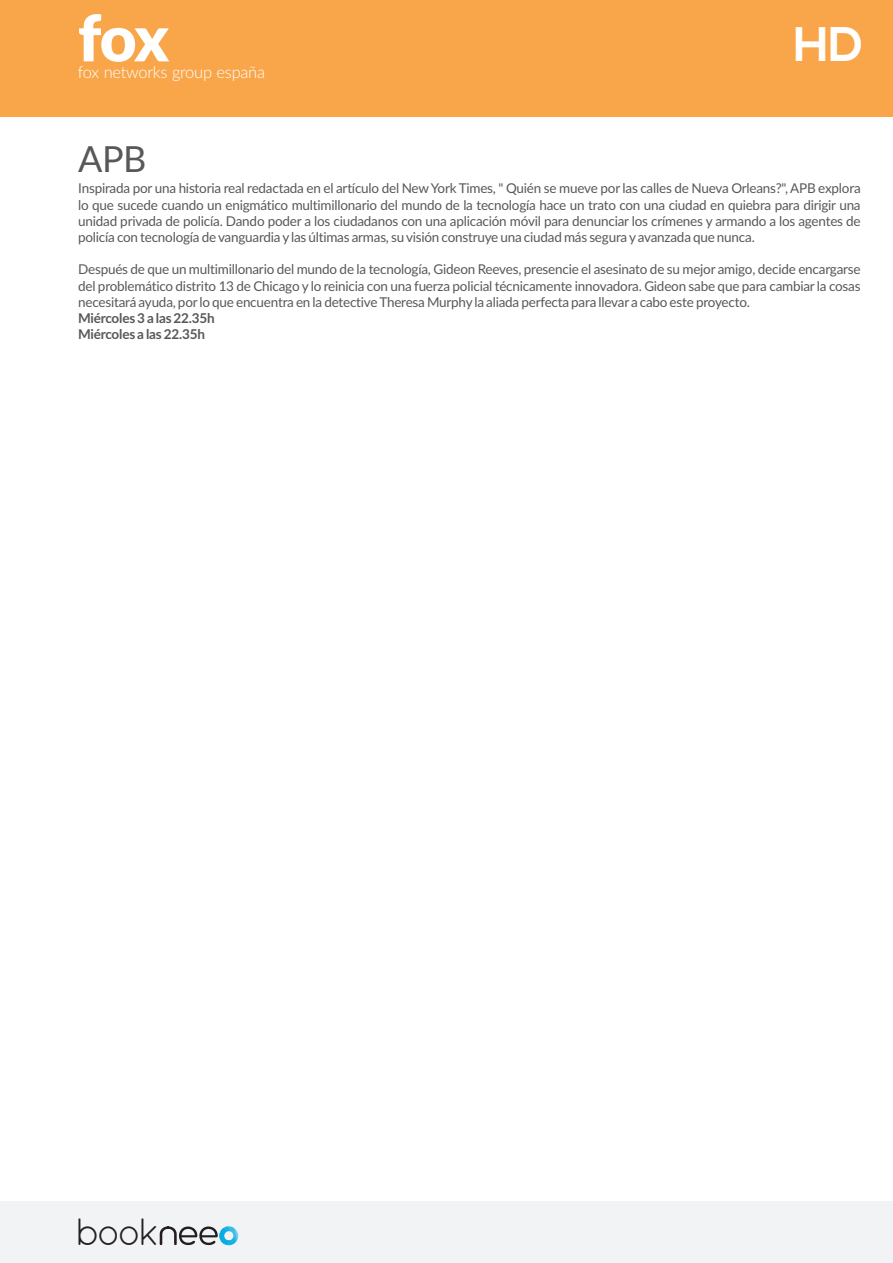
<style>
.page{position:relative;width:893px;height:1263px;background:#fff}
.page>*{position:absolute;margin:0;border:0;box-sizing:border-box;transform-origin:0 0}
.t1{font:900 63.75px "Lato";color:#fff}
.t2{font:700 48.45px "Nexa";color:#fff}
.t3{font:37.95px "Quicksand";color:#231f20}
.t4{font:36px "Lato";color:#57585a}
.t5{font:300 16.5px "Lato";letter-spacing:-.015em;color:#fff}
.t6{font:13.5px/16.2px "Lato";letter-spacing:-.015em;color:#57585a;text-align:justify}
.t7{font:700 13.5px/16.2px "Lato";letter-spacing:-.015em;color:#57585a}
</style>
<div class="page">
<div style="left:0;top:0;width:893px;height:117px;background:#f9a64a"></div>
<div style="left:0;top:1201px;width:893px;height:62px;background:#f2f3f4"></div>
<svg style="left:160px;top:1226px;width:78px;height:19px"></svg>
<h1 class="t1" style="left:78px;top:10px;width:93px">fox</h1>
<p class="t5" style="left:78px;top:64px;width:189px">fox networks group españa</p>
<h2 class="t2" style="left:793px;top:25px;width:71px">HD</h2>
<h3 class="t4" style="left:78px;top:143px;width:70px">APB</h3>
<p class="t6" style="left:78px;top:181px;width:784px">Inspirada por una historia real redactada en el artículo del NewYork Times, " Quién se mueve por las calles de Nueva Orleans?", APB explora lo que sucede cuando un enigmático multimillonario del mundo de la tecnología hace un trato con una ciudad en quiebra para dirigir una unidad privada de policía. Dando poder a los ciudadanos con una aplicación móvil para denunciar los crímenes y armando a los agentes de policía con tecnología de vanguardia ylas últimas armas, su visión construye una ciudad más segura yavanzada que nunca.</p>
<p class="t6" style="left:78px;top:262px;width:784px">Después de que un multimillonario del mundo de la tecnología, Gideon Reeves, presencie el asesinato de su mejor amigo, decide encargarse del problemático distrito 13 de Chicago y lo reinicia con una fuerza policial técnicamente innovadora. Gideon sabe que para cambiar la cosas necesitará ayuda, porlo que encuentra en la detective Theresa Murphyla aliada perfecta para llevar a cabo este proyecto.</p>
<p class="t7" style="left:78px;top:311px;width:138px">Miércoles 3 a las 22.35h<br>Miércoles a las 22.35h</p>
<h3 class="t3" style="left:75px;top:1218px;width:86px">book</h3>
</div>
